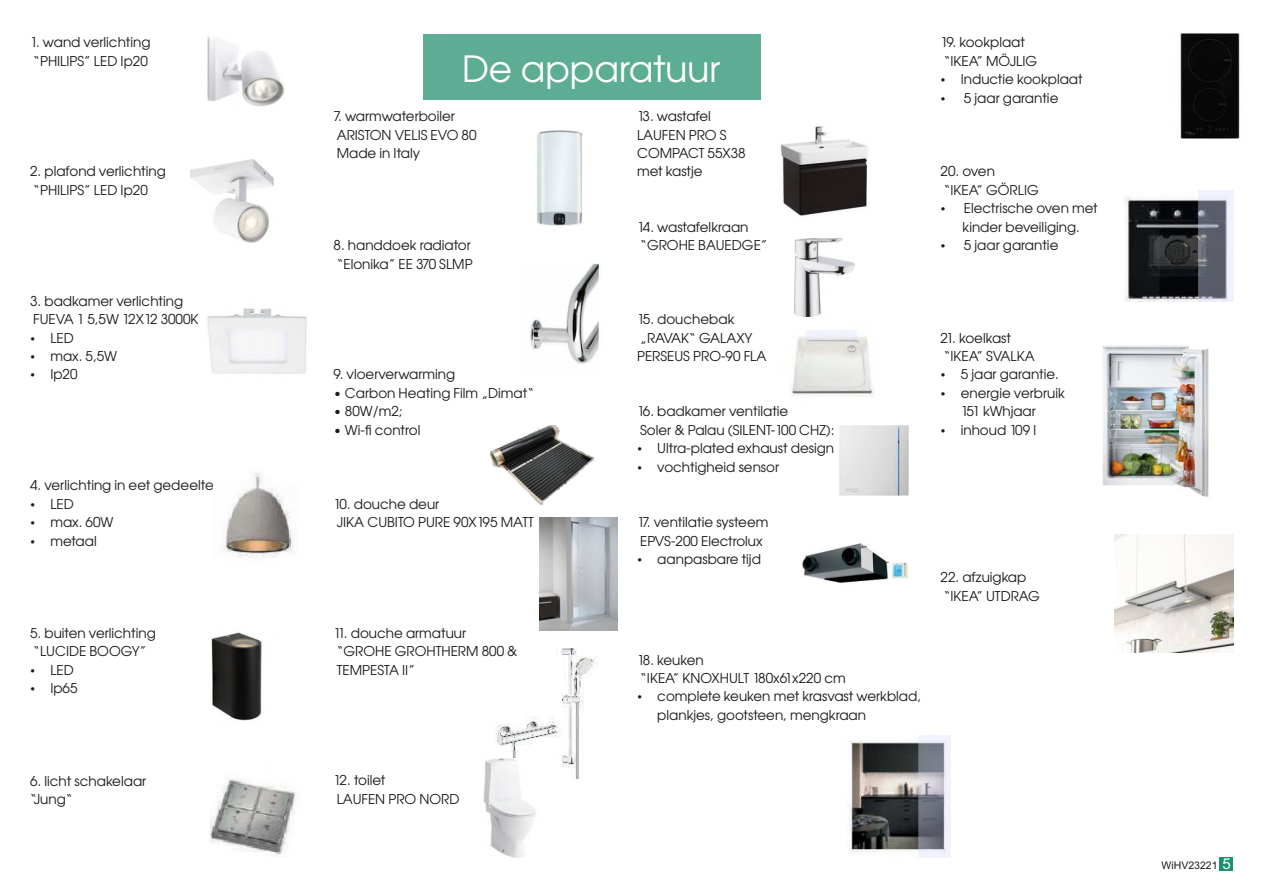
<style>
.page{position:relative;width:1263px;height:893px;background:#fff}
.page>*{position:absolute;margin:0;border:0;box-sizing:border-box;transform-origin:0 0}
.t1{font:36px "Avant Garde Gothic ITC";color:#fff}
.t2{font:13.5px/18.5px "Avant Garde Gothic ITC";color:#1a1a18}
.t3{font:10.5px "Arial";color:#1a1a18}
.s1{font-size:15px;color:#fff}
</style>
<div class="page">
<img style="left:495px;top:648px;width:102px;height:130px">
<img style="left:222px;top:473px;width:72px;height:84px">
<img style="left:208px;top:36px;width:77px;height:70px">
<img style="left:190px;top:160px;width:84px;height:83px">
<img style="left:211px;top:632px;width:51px;height:89px">
<img style="left:530px;top:264px;width:69px;height:100px">
<img style="left:483px;top:759px;width:76px;height:99px">
<img style="left:491px;top:426px;width:102px;height:79px">
<div style="left:423px;top:35px;width:338px;height:65px;background:#5dac94"></div>
<img style="left:207px;top:308px;width:100px;height:66px">
<img style="left:209px;top:779px;width:87px;height:77px">
<img style="left:537px;top:130px;width:45px;height:95px">
<img style="left:540px;top:517px;width:77px;height:114px">
<img style="left:780px;top:126px;width:88px;height:90px">
<img style="left:795px;top:239px;width:60px;height:78px">
<img style="left:791px;top:330px;width:83px;height:67px">
<img style="left:840px;top:426px;width:69px;height:69px">
<img style="left:802px;top:543px;width:106px;height:41px">
<img style="left:848px;top:735px;width:102px;height:123px">
<img style="left:1180px;top:33px;width:60px;height:106px">
<img style="left:1102px;top:345px;width:107px;height:152px">
<img style="left:1124px;top:191px;width:109px;height:110px">
<img style="left:1115px;top:534px;width:118px;height:119px">
<div style="left:1219px;top:858px;width:14px;height:13px;background:#179170"></div>
<p class="t2" style="left:30px;top:34px;width:122px">1. wand verlichting “PHILIPS” LED Ip20</p>
<p class="t2" style="left:30px;top:163px;width:137px">2. plafond verlichting “PHILIPS” LED Ip20</p>
<p class="t2" style="left:30px;top:293px;width:155px">3. badkamer verlichting</p>
<p class="t2" style="left:33px;top:311px;width:167px">FUEVA 1 5,5W 12X12 3000K</p>
<p class="t2" style="left:50px;top:330px;width:25px">LED</p>
<p class="t2" style="left:50px;top:348px;width:68px">max. 5,5W</p>
<p class="t2" style="left:50px;top:366px;width:29px">Ip20</p>
<p class="t2" style="left:50px;top:477px;width:165px;text-indent:-20px">4. verlichting in eet gedeelte<br>LED<br>max. 60W<br>metaal</p>
<p class="t2" style="left:30px;top:625px;width:127px">5. buiten verlichting</p>
<p class="t2" style="left:33px;top:643px;width:115px">“LUCIDE BOOGY”</p>
<p class="t2" style="left:50px;top:662px;width:25px">LED</p>
<p class="t2" style="left:50px;top:680px;width:29px">Ip65</p>
<p class="t2" style="left:30px;top:772px;width:118px">6. licht schakelaar “Jung“</p>
<h1 class="t1" style="left:462px;top:54px;width:260px">De apparatuur</h1>
<p class="t2" style="left:334px;top:108px;width:144px">7. warmwaterboiler<br>ARISTON VELIS EVO 80<br>Made in Italy</p>
<p class="t2" style="left:334px;top:237px;width:141px">8. handdoek radiator “Elonika” EE 370 SLMP</p>
<p class="t2" style="left:334px;top:366px;width:123px">9. vloerverwarming</p>
<p class="t2" style="left:334px;top:385px;width:202px">• Carbon Heating Film „Dimat“</p>
<p class="t2" style="left:334px;top:403px;width:71px">• 80W/m2;</p>
<p class="t2" style="left:334px;top:422px;width:88px">• Wi-fi control</p>
<p class="t2" style="left:334px;top:496px;width:202px">10. douche deur<br>JIKA CUBITO PURE 90X195 MATT</p>
<p class="t2" style="left:334px;top:625px;width:185px">11. douche armatuur “GROHE GROHTHERM 800 &amp;<br>TEMPESTA II”</p>
<p class="t2" style="left:637px;top:108px;width:110px">13. wastafel<br>LAUFEN PRO S<br>COMPACT 55X38 met kastje</p>
<p class="t2" style="left:637px;top:219px;width:132px">14. wastafelkraan “GROHE BAUEDGE”</p>
<p class="t2" style="left:637px;top:311px;width:131px">15. douchebak „RAVAK“ GALAXY<br>PERSEUS PRO-90 FLA</p>
<p class="t2" style="left:637px;top:403px;width:153px">16. badkamer ventilatie</p>
<p class="t2" style="left:640px;top:422px;width:196px">Soler &amp; Palau (SILENT-100 CHZ):</p>
<p class="t2" style="left:657px;top:440px;width:178px">Ultra-plated exhaust design</p>
<p class="t2" style="left:657px;top:459px;width:123px">vochtigheid sensor</p>
<p class="t2" style="left:637px;top:514px;width:133px">17. ventilatie systeem</p>
<p class="t2" style="left:640px;top:533px;width:124px">EPVS-200 Electrolux</p>
<p class="t2" style="left:657px;top:551px;width:105px">aanpasbare tijd</p>
<p class="t2" style="left:637px;top:651px;width:68px">18. keuken</p>
<p class="t2" style="left:640px;top:670px;width:207px">“IKEA” KNOXHULT 180x61x220 cm</p>
<p class="t2" style="left:657px;top:688px;width:265px">complete keuken met krasvast werkblad,</p>
<p class="t2" style="left:657px;top:707px;width:210px">plankjes, gootsteen, mengkraan</p>
<p class="t2" style="left:940px;top:34px;width:86px">19. kookplaat</p>
<p class="t2" style="left:944px;top:53px;width:95px">“IKEA” MÖJLIG</p>
<p class="t2" style="left:961px;top:71px;width:123px">Inductie kookplaat</p>
<p class="t2" style="left:964px;top:90px;width:96px">5 jaar garantie</p>
<p class="t2" style="left:940px;top:163px;width:56px">20. oven</p>
<p class="t2" style="left:944px;top:182px;width:97px">“IKEA” GÖRLIG</p>
<p class="t2" style="left:964px;top:200px;width:135px">Electrische oven met</p>
<p class="t2" style="left:962px;top:219px;width:119px">kinder beveiliging.</p>
<p class="t2" style="left:964px;top:237px;width:96px">5 jaar garantie</p>
<p class="t2" style="left:940px;top:330px;width:72px">21. koelkast</p>
<p class="t2" style="left:944px;top:348px;width:93px">“IKEA” SVALKA</p>
<p class="t2" style="left:961px;top:366px;width:100px">5 jaar garantie.</p>
<p class="t2" style="left:961px;top:385px;width:106px">energie verbruik</p>
<p class="t2" style="left:961px;top:403px;width:77px">151 kWhjaar</p>
<p class="t2" style="left:961px;top:422px;width:77px">inhoud 109 l</p>
<p class="t2" style="left:940px;top:569px;width:101px">22. afzuigkap “IKEA” UTDRAG</p>
<p class="t2" style="left:334px;top:772px;width:147px">12. toilet<br>LAUFEN PRO NORDI13.</p>
<p class="t3" style="left:1161px;top:861px;width:71px">WiHV23221 <span class="s1">5</span></p>
</div>
